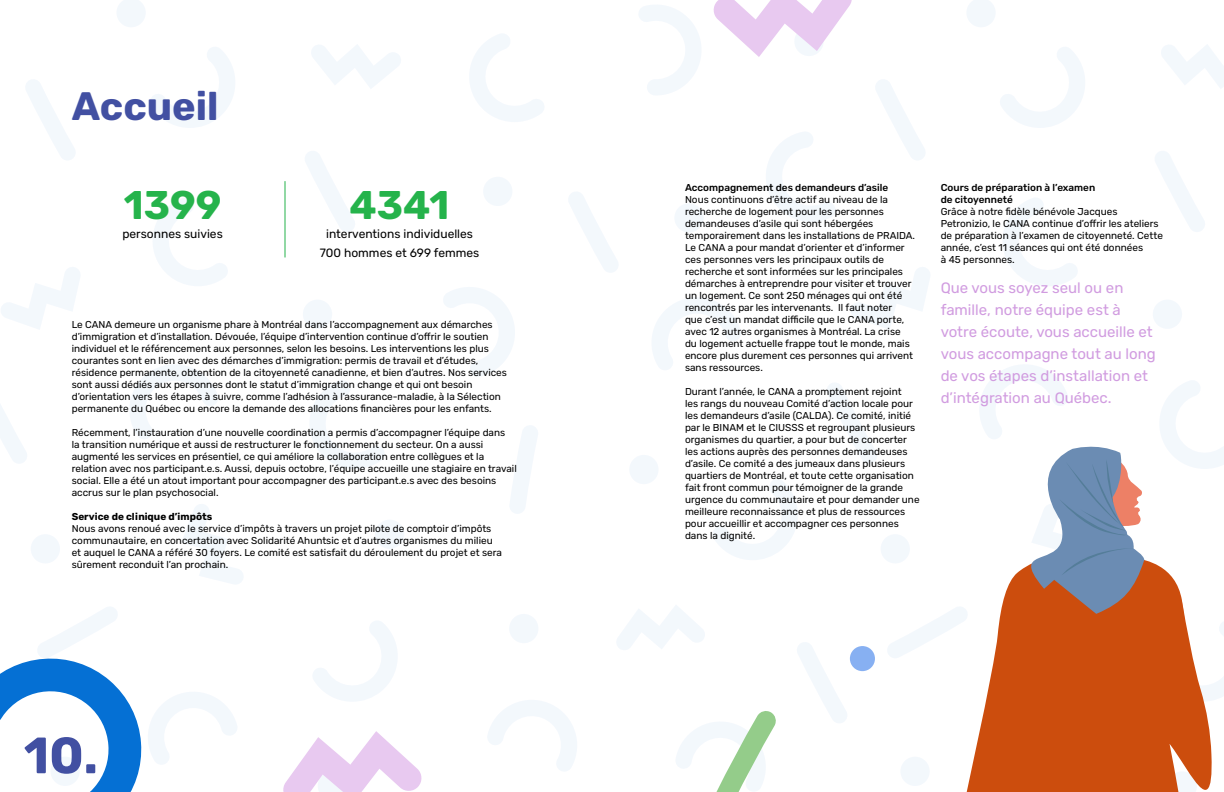
<style>
.page{position:relative;width:1224px;height:792px;background:#fff}
.page>*{position:absolute;margin:0;border:0;box-sizing:border-box;transform-origin:0 0}
.t1{font:700 51px "Rubik";color:#4250a2}
.t2{font:700 40px "Rubik";color:#25b34b}
.t3{font:700 39.7px "Rubik";color:#4250a2}
.t4{font:15px/22px "Rubik";color:#d19ce0}
.t5{font:12px/19px "Rubik";color:#000;text-align:center}
.t6{font:10px/12px "Rubik";color:#000}
.t7{font:500 10px/12px "Rubik";color:#000}
.t8{font:700 10px "Rubik";color:#000}
</style>
<div class="page">
<svg style="left:153px;top:198px;width:75px;height:88px"></svg>
<svg style="left:310px;top:381px;width:74px;height:88px"></svg>
<svg style="left:313px;top:621px;width:84px;height:80px"></svg>
<svg style="left:470px;top:34px;width:74px;height:88px"></svg>
<svg style="left:443px;top:287px;width:72px;height:90px"></svg>
<svg style="left:150px;top:47px;width:85px;height:81px"></svg>
<svg style="left:488px;top:700px;width:89px;height:71px"></svg>
<svg style="left:130px;top:365px;width:88px;height:74px"></svg>
<svg style="left:0;top:405px;width:27px;height:58px"></svg>
<svg style="left:26px;top:80px;width:49px;height:80px"></svg>
<svg style="left:510px;top:426px;width:28px;height:88px"></svg>
<svg style="left:305px;top:151px;width:50px;height:81px"></svg>
<svg style="left:182px;top:504px;width:61px;height:80px"></svg>
<svg style="left:1px;top:267px;width:79px;height:62px"></svg>
<svg style="left:311px;top:45px;width:90px;height:43px"></svg>
<svg style="left:117px;top:0;width:28px;height:27px"></svg>
<div style="left:303px;top:300px;width:29px;height:29px;background:#f3f8fc;border-radius:50%"></div>
<div style="left:483px;top:177px;width:29px;height:29px;background:#f3f8fc;border-radius:50%"></div>
<div style="left:31px;top:534px;width:29px;height:30px;background:#f3f8fc;border-radius:50%"></div>
<div style="left:375px;top:520px;width:29px;height:29px;background:#f3f8fc;border-radius:50%"></div>
<div style="left:509px;top:614px;width:29px;height:29px;background:#f3f8fc;border-radius:50%"></div>
<svg style="left:1003px;top:198px;width:74px;height:88px"></svg>
<svg style="left:713px;top:479px;width:85px;height:81px"></svg>
<svg style="left:766px;top:132px;width:69px;height:90px"></svg>
<svg style="left:1000px;top:47px;width:85px;height:81px"></svg>
<svg style="left:652px;top:298px;width:89px;height:72px"></svg>
<svg style="left:639px;top:5px;width:62px;height:90px"></svg>
<svg style="left:827px;top:383px;width:50px;height:80px"></svg>
<svg style="left:875px;top:80px;width:50px;height:80px"></svg>
<svg style="left:569px;top:192px;width:49px;height:80px"></svg>
<svg style="left:1155px;top:151px;width:50px;height:81px"></svg>
<svg style="left:797px;top:642px;width:50px;height:81px"></svg>
<svg style="left:888px;top:607px;width:73px;height:51px"></svg>
<svg style="left:851px;top:267px;width:79px;height:62px"></svg>
<svg style="left:1161px;top:45px;width:63px;height:43px"></svg>
<svg style="left:617px;top:605px;width:88px;height:45px"></svg>
<svg style="left:967px;top:0;width:28px;height:27px"></svg>
<div style="left:1153px;top:300px;width:29px;height:29px;background:#f3f8fc;border-radius:50%"></div>
<div style="left:674px;top:203px;width:30px;height:30px;background:#f3f8fc;border-radius:50%"></div>
<div style="left:629px;top:455px;width:30px;height:29px;background:#f3f8fc;border-radius:50%"></div>
<div style="left:881px;top:534px;width:29px;height:30px;background:#f3f8fc;border-radius:50%"></div>
<div style="left:900px;top:757px;width:30px;height:29px;background:#f3f8fc;border-radius:50%"></div>
<hr style="left:284px;top:181px;width:2px;height:76px;background:#25b34b">
<svg style="left:0;top:607px;width:237px;height:185px"></svg>
<svg style="left:961px;top:607px;width:251px;height:185px;fill:#cc4d0d"></svg>
<svg style="left:978px;top:365px;width:246px;height:400px"></svg>
<svg style="left:676px;top:711px;width:100px;height:81px"></svg>
<svg style="left:283px;top:731px;width:139px;height:61px"></svg>
<svg style="left:713px;top:0;width:139px;height:57px"></svg>
<div style="left:850px;top:646px;width:25px;height:25px;background:#87b0f2;border-radius:50%"></div>
<h3 class="t3" style="left:72px;top:84px;width:148px">Accueil</h3>
<h2 class="t2" style="left:124px;top:182px;width:99px">1399</h2>
<p class="t5" style="left:122px;top:224px;width:102px">personnes suivies</p>
<h2 class="t2" style="left:350px;top:182px;width:101px">4341</h2>
<p class="t5" style="left:320px;top:224px;width:161px">interventions individuelles<br>700 hommes et 699 femmes</p>
<p class="t6" style="left:72px;top:318px;width:437px">Le CANA demeure un organisme phare à Montréal dans l’accompagnement aux démarches d’immigration et d’installation. Dévouée, l’équipe d’intervention continue d’offrir le soutien individuel et le référencement aux personnes, selon les besoins. Les interventions les plus courantes sont en lien avec des démarches d’immigration: permis de travail et d’études, résidence permanente, obtention de la citoyenneté canadienne, et bien d’autres. Nos services sont aussi dédiés aux personnes dont le statut d’immigration change et qui ont besoin d’orientation vers les étapes à suivre, comme l’adhésion à l’assurance-maladie, à la Sélection permanente du Québec ou encore la demande des allocations financières pour les enfants.</p>
<p class="t6" style="left:72px;top:426px;width:447px">Récemment, l’instauration d’une nouvelle coordination a permis d’accompagner l’équipe dans<br>la transition numérique et aussi de restructurer le fonctionnement du secteur. On a aussi augmenté les services en présentiel, ce qui améliore la collaboration entre collègues et la relation avec nos participant.e.s. Aussi, depuis octobre, l’équipe accueille une stagiaire en travail social. Elle a été un atout important pour accompagner des participant.e.s avec des besoins accrus sur le plan psychosocial.</p>
<p class="t8" style="left:72px;top:511px;width:142px">Service de clinique d’impôts</p>
<p class="t6" style="left:72px;top:522px;width:432px">Nous avons renoué avec le service d’impôts à travers un projet pilote de comptoir d’impôts communautaire, en concertation avec Solidarité Ahuntsic et d’autres organismes du milieu et auquel le CANA a référé 30 foyers. Le comité est satisfait du déroulement du projet et sera sûrement reconduit l’an prochain.</p>
<h1 class="t1" style="left:24px;top:727px;width:76px">10.</h1>
<p class="t7" style="left:685px;top:181px;width:205px">Accompagnement des demandeurs d’asile</p>
<p class="t6" style="left:685px;top:193px;width:232px">Nous continuons d’être actif au niveau de la recherche de logement pour les personnes demandeuses d’asile qui sont hébergées temporairement dans les installations de PRAIDA.<br>Le CANA a pour mandat d’orienter et d’informer ces personnes vers les principaux outils de recherche et sont informées sur les principales démarches à entreprendre pour visiter et trouver un logement. Ce sont 250 ménages qui ont été rencontrés par les intervenants. Il faut noter<br>que c’est un mandat difficile que le CANA porte, avec 12 autres organismes à Montréal. La crise du logement actuelle frappe tout le monde, mais encore plus durement ces personnes qui arrivent sans ressources.</p>
<p class="t6" style="left:685px;top:385px;width:236px">Durant l’année, le CANA a promptement rejoint<br>les rangs du nouveau Comité d’action locale pour les demandeurs d’asile (CALDA). Ce comité, initié par le BINAM et le CIUSSS et regroupant plusieurs organismes du quartier, a pour but de concerter les actions auprès des personnes demandeuses d’asile. Ce comité a des jumeaux dans plusieurs quartiers de Montréal, et toute cette organisation fait front commun pour témoigner de la grande urgence du communautaire et pour demander une meilleure reconnaissance et plus de ressources pour accueillir et accompagner ces personnes dans la dignité.</p>
<p class="t7" style="left:941px;top:181px;width:156px">Cours de préparation à l’examen de citoyenneté</p>
<p class="t6" style="left:941px;top:205px;width:224px">Grâce à notre fidèle bénévole Jacques Petronizio, le CANA continue d’offrir les ateliers de préparation à l’examen de citoyenneté. Cette année, c’est 11 séances qui ont été données<br>à 45 personnes.</p>
<h3 class="t4" style="left:941px;top:277px;width:217px">Que vous soyez seul ou en famille, notre équipe est à votre écoute, vous accueille et vous accompagne tout au long de vos étapes d’installation et d’intégration au Québec.</h3>
</div>
